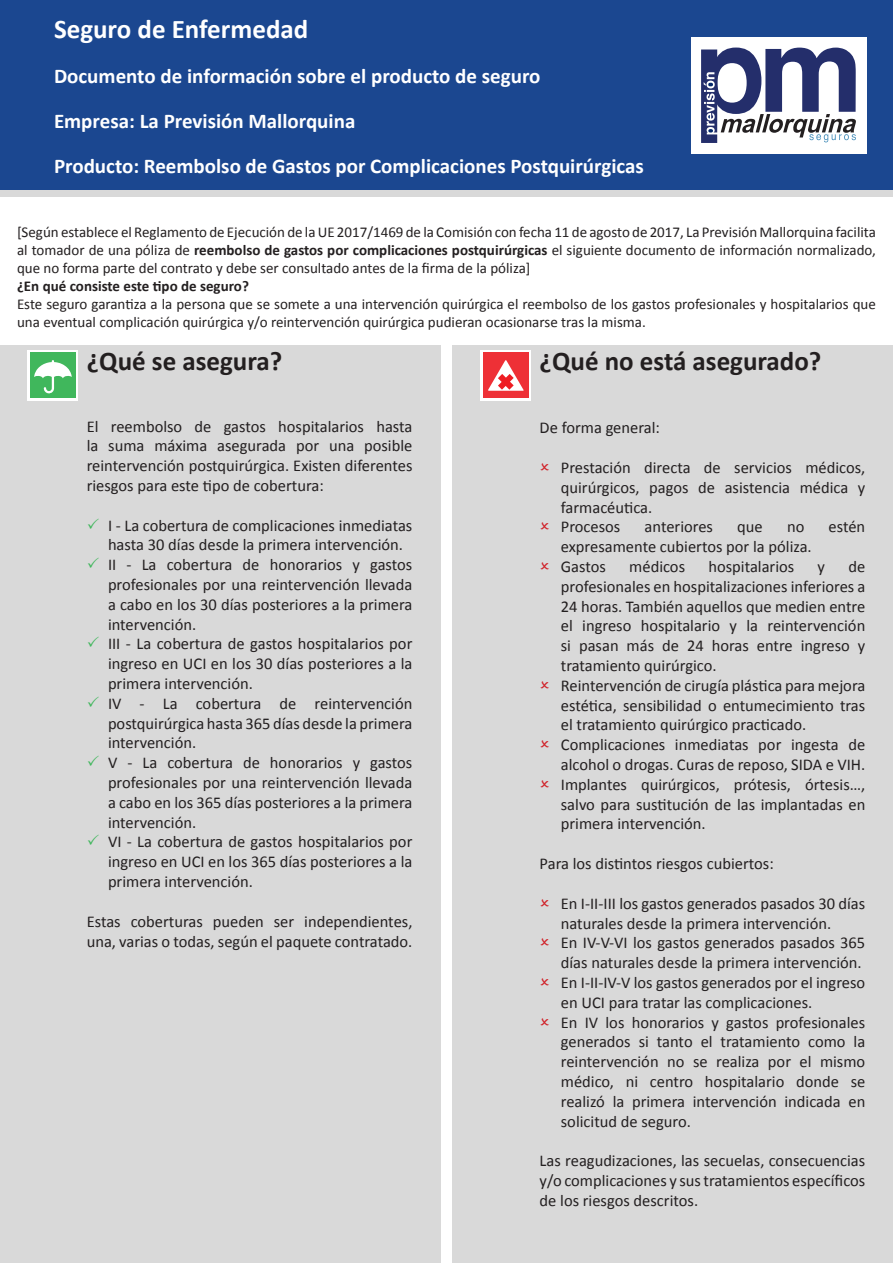
<style>
.page{position:relative;width:893px;height:1263px;background:#fff}
.page>*{position:absolute;margin:0;border:0;box-sizing:border-box;transform-origin:0 0}
.t1{font:700 27px "Calibri";color:#231f20}
.t2{font:700 27px "Calibri";color:#fff}
.t3{font:700 21px "Calibri";color:#fff}
.t4{font:16.5px/19.8px "Calibri";color:#231f20;text-align:justify}
.t5{font:15px/18px "Calibri";color:#231f20;text-align:justify}
.t6{font:700 15px "Calibri";color:#231f20}
.s1{font-weight:700}
</style>
<div class="page">
<div style="left:0;top:0;width:893px;height:190px;background:#1b4790"></div>
<div style="left:691px;top:37px;width:175px;height:117px;background:#fff"></div>
<svg style="left:701px;top:48px;width:155px;height:95px"></svg>
<div style="left:0;top:340px;width:440px;height:923px;background:#d9d9d9"></div>
<div style="left:453px;top:340px;width:440px;height:923px;background:#d9d9d9"></div>
<svg style="left:28px;top:350px;width:50px;height:51px"></svg>
<div style="left:30px;top:353px;width:45px;height:45px;background:#40b75c"></div>
<svg style="left:34px;top:360px;width:38px;height:34px"></svg>
<div style="left:0;top:210px;width:893px;height:135px;background:#fff"></div>
<div style="left:0;top:190px;width:893px;height:7px;background:#d9d9d9"></div>
<svg style="left:480px;top:350px;width:51px;height:51px"></svg>
<div style="left:483px;top:353px;width:45px;height:45px;background:#ee3036"></div>
<svg style="left:488px;top:360px;width:36px;height:31px"></svg>
<p class="t2" style="left:54px;top:12px;width:256px">Seguro de Enfermedad</p>
<p class="t3" style="left:54px;top:63px;width:488px">Documento de información sobre el producto de seguro</p>
<p class="t3" style="left:54px;top:108px;width:303px">Empresa: La Previsión Mallorquina</p>
<p class="t3" style="left:54px;top:153px;width:591px">Producto: Reembolso de Gastos por Complicaciones Postquirúrgicas</p>
<p class="t5" style="left:17px;top:223px;width:860px">[Según establece el Reglamento de Ejecución de la UE 2017/1469 de la Comisión con fecha 11 de agosto de 2017, La Previsión Mallorquina facilita al tomador de una póliza de <span class="s1">reembolso de gastos por complicaciones postquirúrgicas</span> el siguiente documento de información normalizado, que no forma parte del contrato y debe ser consultado antes de la firma de la póliza]</p>
<p class="t6" style="left:17px;top:277px;width:233px">¿En qué consiste este tipo de seguro?</p>
<p class="t5" style="left:17px;top:295px;width:860px">Este seguro garantiza a la persona que se somete a una intervención quirúrgica el reembolso de los gastos profesionales y hospitalarios que una eventual complicación quirúrgica y/o reintervención quirúrgica pudieran ocasionarse tras la misma.</p>
<p class="t1" style="left:540px;top:345px;width:283px">¿Qué no está asegurado?</p>
<p class="t1" style="left:87px;top:345px;width:197px">¿Qué se asegura?</p>
<p class="t4" style="left:87px;top:415px;width:327px">El reembolso de gastos hospitalarios hasta la suma máxima asegurada por una posible reintervención postquirúrgica. Existen diferentes riesgos para este tipo de cobertura:</p>
<p class="t4" style="left:108px;top:514px;width:306px">I - La cobertura de complicaciones inmediatas hasta 30 días desde la primera intervención.</p>
<p class="t4" style="left:108px;top:554px;width:306px">II - La cobertura de honorarios y gastos profesionales por una reintervención llevada a cabo en los 30 días posteriores a la primera intervención.</p>
<p class="t4" style="left:108px;top:633px;width:306px">III - La cobertura de gastos hospitalarios por ingreso en UCI en los 30 días posteriores a la primera intervención.</p>
<p class="t4" style="left:108px;top:693px;width:306px">IV - La cobertura de reintervención postquirúrgica hasta 365 días desde la primera intervención.</p>
<p class="t4" style="left:108px;top:752px;width:306px">V - La cobertura de honorarios y gastos profesionales por una reintervención llevada a cabo en los 365 días posteriores a la primera intervención.</p>
<p class="t4" style="left:108px;top:831px;width:306px">VI - La cobertura de gastos hospitalarios por ingreso en UCI en los 365 días posteriores a la primera intervención.</p>
<p class="t4" style="left:87px;top:910px;width:327px">Estas coberturas pueden ser independientes, una, varias o todas, según el paquete contratado.</p>
<p class="t4" style="left:540px;top:417px;width:122px">De forma general:</p>
<p class="t4" style="left:561px;top:457px;width:306px">Prestación directa de servicios médicos, quirúrgicos, pagos de asistencia médica y farmacéutica.</p>
<p class="t4" style="left:561px;top:516px;width:61px">Procesos</p>
<p class="t4" style="left:645px;top:516px;width:70px">anteriores</p>
<p class="t4" style="left:737px;top:516px;width:27px">que</p>
<p class="t4" style="left:787px;top:516px;width:19px">no</p>
<p class="t4" style="left:829px;top:516px;width:38px">estén</p>
<p class="t4" style="left:561px;top:536px;width:252px">expresamente cubiertos por la póliza.</p>
<p class="t4" style="left:561px;top:556px;width:47px">Gastos</p>
<p class="t4" style="left:629px;top:556px;width:57px">médicos</p>
<p class="t4" style="left:708px;top:556px;width:87px">hospitalarios</p>
<p class="t4" style="left:818px;top:556px;width:9px">y</p>
<p class="t4" style="left:561px;top:556px;width:306px;text-indent:288px">de profesionales en hospitalizaciones inferiores a 24 horas. También aquellos que medien entre el ingreso hospitalario y la reintervención si pasan más de 24 horas entre ingreso y tratamiento quirúrgico.</p>
<p class="t4" style="left:561px;top:675px;width:306px">Reintervención de cirugía plástica para mejora estética, sensibilidad o entumecimiento tras el tratamiento quirúrgico practicado.</p>
<p class="t4" style="left:561px;top:734px;width:306px">Complicaciones inmediatas por ingesta de alcohol o drogas. Curas de reposo, SIDA e VIH.</p>
<p class="t4" style="left:561px;top:774px;width:306px">Implantes quirúrgicos, prótesis, órtesis…, salvo para sustitución de las implantadas en primera intervención.</p>
<p class="t4" style="left:540px;top:853px;width:236px">Para los distintos riesgos cubiertos:</p>
<p class="t4" style="left:561px;top:892px;width:306px">En I-II-III los gastos generados pasados 30 días naturales desde la primera intervención.</p>
<p class="t4" style="left:561px;top:932px;width:306px">En IV-V-VI los gastos generados pasados 365 días naturales desde la primera intervención.</p>
<p class="t4" style="left:561px;top:972px;width:306px">En I-II-IV-V los gastos generados por el ingreso en UCI para tratar las complicaciones.</p>
<p class="t4" style="left:561px;top:1011px;width:306px">En IV los honorarios y gastos profesionales generados si tanto el tratamiento como la reintervención no se realiza por el mismo médico, ni centro hospitalario donde se realizó la primera intervención indicada en solicitud de seguro.</p>
<p class="t4" style="left:540px;top:1150px;width:327px">Las reagudizaciones, las secuelas, consecuencias y/o complicaciones y sus tratamientos específicos de los riesgos descritos.</p>
</div>
